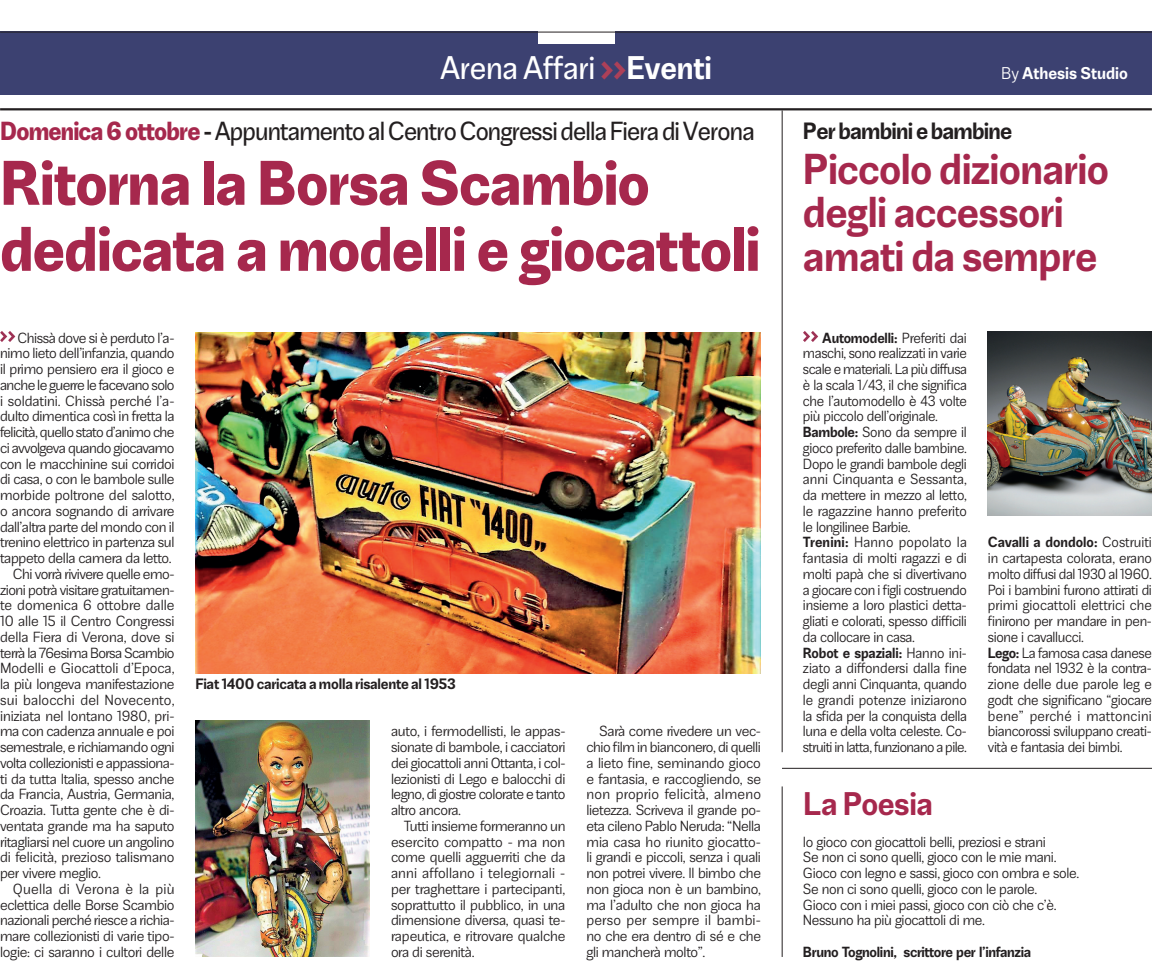
<style>
.page{position:relative;width:1152px;height:961px;background:#fff}
.page>*{position:absolute;margin:0;border:0;box-sizing:border-box;transform-origin:0 0}
.t1{font:800 72px/66px "Jornada Sans";letter-spacing:-.015em;color:#a6284d}
.t2{font:700 49.5px/43.5px "Jornada Sans";letter-spacing:-.015em;color:#a6284d}
.t3{font:37.5px "Jornada Sans";letter-spacing:-.01em;color:#fff}
.t4{font:700 37.5px "Jornada Sans";letter-spacing:-.01em;color:#a6284d}
.t5{font:30px "Jornada Sans";letter-spacing:-.03em;color:#231f20}
.t6{font:700 27px "Jornada Sans";letter-spacing:-.03em;color:#231f20}
.t7{font:700 19.5px "Jornada Sans";color:#fff}
.t8{font:700 17.25px "Jornada Sans";letter-spacing:-.015em;color:#231f20}
.t9{font:300 16.8px/15.8px "Jornada Sans";letter-spacing:-.02em;color:#231f20}
.t10{font:700 16.8px "Jornada Sans";letter-spacing:-.02em;color:#231f20}
.t11{font:300 16.8px "Jornada Sans";color:#231f20}
.t12{font:300 16.8px "Jornada Sans";letter-spacing:.01em;color:#231f20}
.t13{font:300 16.8px "Jornada Sans";letter-spacing:.005em;color:#231f20}
.t14{font:300 16.8px "Jornada Sans";letter-spacing:.015em;color:#231f20}
.s1{font-weight:800;font-size:46.5px;color:#ad4058}
.s2{font-weight:700}
.s3{font-weight:300}
.s4{font-weight:800;color:#a6284d}
.s5{font-weight:800}
</style>
<div class="page">
<div style="left:0;top:32px;width:1151px;height:63px;background:#3c4171"></div>
<div style="left:538px;top:32px;width:77px;height:12px;background:#fff"></div>
<hr style="left:0;top:108px;width:1151px;height:2px;background:#231f20">
<hr style="left:0;top:32px;width:1151px;height:1px;background:#231f20">
<hr style="left:781px;top:110px;width:1px;height:642px;background:#231f20">
<hr style="left:781px;top:786px;width:1px;height:171px;background:#231f20">
<svg style="left:803px;top:331px;width:15px;height:11px"></svg>
<img style="left:987px;top:331px;width:164px;height:185px">
<img style="left:195px;top:721px;width:175px;height:236px">
<img style="left:195px;top:332px;width:565px;height:341px">
<svg style="left:0;top:331px;width:15px;height:11px"></svg>
<hr style="left:781px;top:768px;width:370px;height:1px;background:#231f20">
<h3 class="t3" style="left:440px;top:48px;width:273px">Arena Affari<span class="s1">&gt;&gt;</span><span class="s2">Eventi</span></h3>
<p class="t7" style="left:1000px;top:63px;width:128px"><span class="s3">By</span> Athesis Studio</p>
<h3 class="t5" style="left:0;top:116px;width:756px"><span class="s4">Domenica 6 ottobre</span> <span class="s5">-</span> Appuntamento al Centro Congressi della Fiera di Verona</h3>
<h3 class="t6" style="left:802px;top:116px;width:211px">Per bambini e bambine</h3>
<h1 class="t1" style="left:0;top:152px;width:761px">Ritorna la Borsa Scambio dedicata a modelli e giocattoli</h1>
<h2 class="t2" style="left:802px;top:149px;width:307px">Piccolo dizionario degli accessori amati da sempre</h2>
<p class="t9" style="left:17px;top:330px;width:158px">Chissà dove si è perduto l’a-</p>
<p class="t9" style="left:0;top:346px;width:176px">nimo lieto dell’infanzia, quando</p>
<p class="t9" style="left:0;top:362px;width:176px">il primo pensiero era il gioco e</p>
<p class="t9" style="left:0;top:378px;width:176px">anche le guerre le facevano solo</p>
<p class="t9" style="left:0;top:393px;width:176px">i soldatini. Chissà perché l’a-</p>
<p class="t9" style="left:0;top:409px;width:176px">dulto dimentica così in fretta la</p>
<p class="t9" style="left:0;top:425px;width:176px">felicità, quello stato d’animo che</p>
<p class="t9" style="left:0;top:441px;width:176px">ci avvolgeva quando giocavamo</p>
<p class="t9" style="left:0;top:456px;width:176px">con le macchinine sui corridoi</p>
<p class="t9" style="left:0;top:472px;width:176px">di casa, o con le bambole sulle</p>
<p class="t9" style="left:0;top:488px;width:176px">morbide poltrone del salotto,</p>
<p class="t9" style="left:0;top:504px;width:176px">o ancora sognando di arrivare</p>
<p class="t9" style="left:0;top:519px;width:176px">dall’altra parte del mondo con il</p>
<p class="t9" style="left:0;top:535px;width:176px">trenino elettrico in partenza sul</p>
<p class="t9" style="left:0;top:551px;width:173px">tappeto della camera da letto.</p>
<p class="t9" style="left:13px;top:567px;width:163px">Chi vorrà rivivere quelle emo-</p>
<p class="t9" style="left:0;top:582px;width:176px">zioni potrà visitare gratuitamen-</p>
<p class="t13" style="left:0;top:597px;width:176px">te domenica 6 ottobre dalle</p>
<p class="t9" style="left:0;top:614px;width:176px">10 alle 15 il Centro Congressi</p>
<p class="t9" style="left:0;top:630px;width:176px">della Fiera di Verona, dove si</p>
<p class="t9" style="left:0;top:645px;width:176px">terrà la 76esima Borsa Scambio</p>
<p class="t11" style="left:0;top:660px;width:176px">Modelli e Giocattoli d’Epoca,</p>
<p class="t9" style="left:0;top:677px;width:176px">la più longeva manifestazione</p>
<p class="t12" style="left:0;top:691px;width:176px">sui balocchi del Novecento,</p>
<p class="t9" style="left:0;top:708px;width:176px">iniziata nel lontano 1980, pri-</p>
<p class="t9" style="left:0;top:724px;width:176px">ma con cadenza annuale e poi</p>
<p class="t9" style="left:0;top:740px;width:176px">semestrale, e richiamando ogni</p>
<p class="t9" style="left:0;top:756px;width:176px">volta collezionisti e appassiona-</p>
<p class="t9" style="left:0;top:771px;width:176px">ti da tutta Italia, spesso anche</p>
<p class="t9" style="left:0;top:787px;width:176px">da Francia, Austria, Germania,</p>
<p class="t9" style="left:0;top:803px;width:176px">Croazia. Tutta gente che è di-</p>
<p class="t9" style="left:0;top:819px;width:176px">ventata grande ma ha saputo</p>
<p class="t9" style="left:0;top:834px;width:176px">ritagliarsi nel cuore un angolino</p>
<p class="t9" style="left:0;top:850px;width:176px">di felicità, prezioso talismano</p>
<p class="t9" style="left:0;top:866px;width:103px">per vivere meglio.</p>
<p class="t14" style="left:13px;top:880px;width:163px">Quella di Verona è la più</p>
<p class="t9" style="left:0;top:897px;width:176px">eclettica delle Borse Scambio</p>
<p class="t9" style="left:0;top:913px;width:176px">nazionali perché riesce a richia-</p>
<p class="t9" style="left:0;top:929px;width:176px">mare collezionisti di varie tipo-</p>
<p class="t9" style="left:0;top:945px;width:176px">logie: ci saranno i cultori delle</p>
<p class="t8" style="left:195px;top:675px;width:262px">Fiat 1400 caricata a molla risalente al 1953</p>
<p class="t9" style="left:391px;top:724px;width:176px;text-align:justify">auto, i fermodellisti, le appas&shy;sionate di bambole, i cacciatori dei giocattoli anni Ottanta, i col&shy;lezionisti di Lego e balocchi di legno, di giostre colorate e tanto altro ancora.</p>
<p class="t9" style="left:391px;top:819px;width:176px;text-align:justify;text-indent:13px">Tutti insieme formeranno un esercito compatto - ma non come quelli agguerriti che da anni affollano i telegiornali - per traghettare i partecipanti, soprattutto il pubblico, in una dimensione diversa, quasi te&shy;rapeutica, e ritrovare qualche ora di serenità.</p>
<p class="t9" style="left:586px;top:724px;width:176px;text-align:justify;text-indent:13px">Sarà come rivedere un vec&shy;chio film in bianconero, di quelli a lieto fine, seminando gioco e fantasia, e raccogliendo, se non proprio felicità, almeno lietezza. Scriveva il grande po&shy;eta cileno Pablo Neruda: “Nella mia casa ho riunito giocatto&shy;li grandi e piccoli, senza i quali non potrei vivere. Il bimbo che non gioca non è un bambino, ma l’adulto che non gioca ha perso per sempre il bambi&shy;no che era dentro di sé e che gli mancherà molto”.</p>
<p class="t9" style="left:802px;top:330px;width:165px;text-indent:19px"><span class="s2">Automodelli:</span> Preferiti dai maschi, sono realizzati in varie scale e materiali. La più diffusa è la scala 1/43, il che significa che l’automodello è 43 volte più piccolo dell’originale.<br><span class="s2">Bambole:</span> Sono da sempre il gioco preferito dalle bambine.<br>Dopo le grandi bambole degli anni Cinquanta e Sessanta, da mettere in mezzo al letto, le ragazzine hanno preferito le longilinee Barbie.<br><span class="s2">Trenini:</span> Hanno popolato la fantasia di molti ragazzi e di molti papà che si divertivano a giocare con i figli costruendo insieme a loro plastici detta&shy;gliati e colorati, spesso difficili da collocare in casa.<br><span class="s2">Robot e spaziali:</span> Hanno ini&shy;ziato a diffondersi dalla fine degli anni Cinquanta, quando le grandi potenze iniziarono la sfida per la conquista della luna e della volta celeste. Co&shy;struiti in latta, funzionano a pile.</p>
<p class="t9" style="left:987px;top:535px;width:165px"><span class="s2">Cavalli a dondolo:</span> Costruiti in cartapesta colorata, erano molto diffusi dal 1930 al 1960.<br>Poi i bambini furono attirati di primi giocattoli elettrici che finirono per mandare in pen&shy;sione i cavallucci.<br><span class="s2">Lego:</span> La famosa casa danese fondata nel 1932 è la contra&shy;zione delle due parole leg e godt che significano “giocare bene” perché i mattoncini biancorossi sviluppano creati&shy;vità e fantasia dei bimbi.</p>
<h3 class="t4" style="left:802px;top:784px;width:131px">La Poesia</h3>
<p class="t9" style="left:802px;top:834px;width:278px">Io gioco con giocattoli belli, preziosi e strani<br>Se non ci sono quelli, gioco con le mie mani.<br>Gioco con legno e sassi, gioco con ombra e sole.<br>Se non ci sono quelli, gioco con le parole.<br>Gioco con i miei passi, gioco con ciò che c’è.<br>Nessuno ha più giocattoli di me.</p>
<p class="t10" style="left:802px;top:943px;width:230px">Bruno Tognolini, scrittore per l’infanzia</p>
</div>
